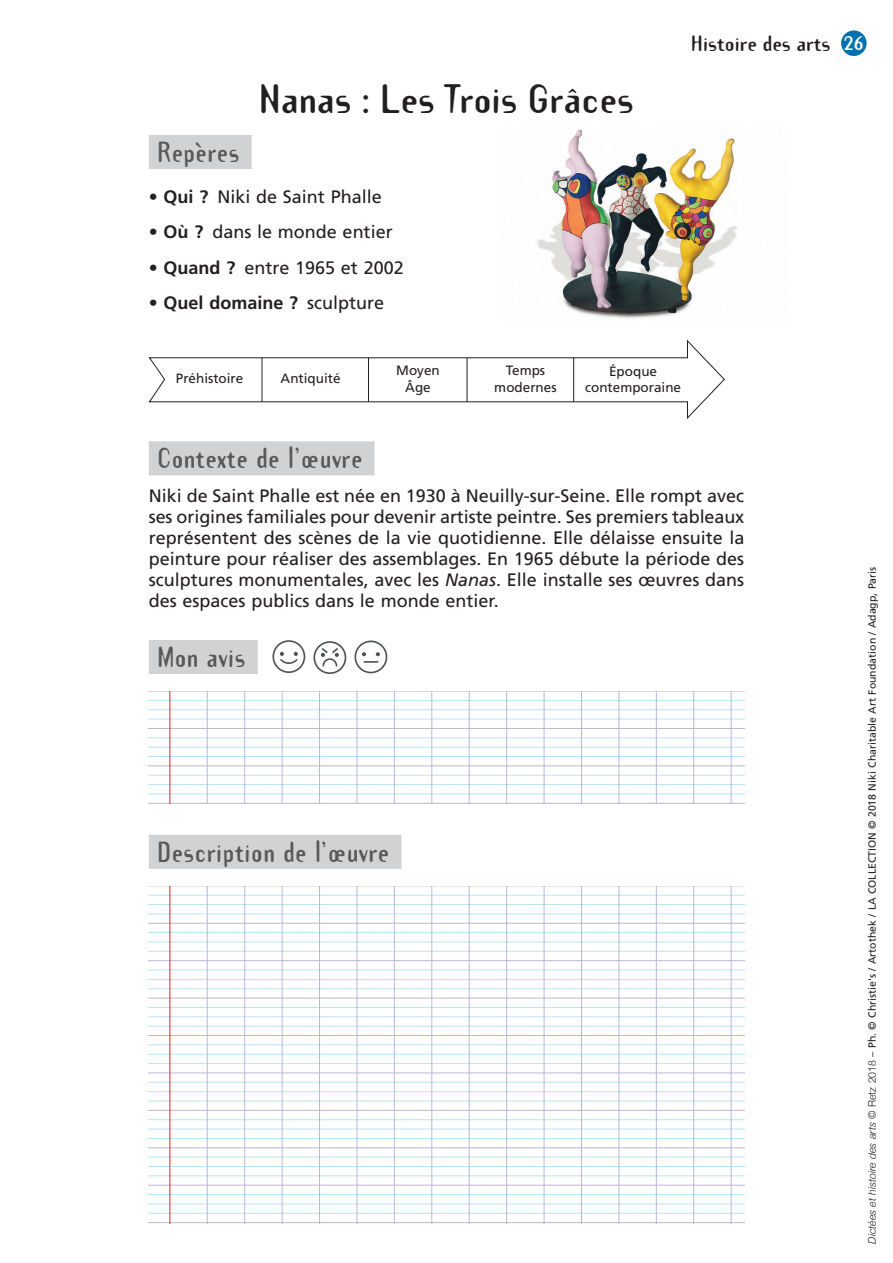
<style>
.page{position:relative;width:893px;height:1263px;background:#fff}
.page>*{position:absolute;margin:0;border:0;box-sizing:border-box;transform-origin:0 0}
.t1{font:700 36px "Template Gothic";color:#231f20}
.t2{font:700 25.5px "Template Gothic";letter-spacing:.025em;color:#57585a;scale:.9 1}
.t3{font:700 19.5px "Template Gothic";color:#231f20}
.t4{font:18px/21px "Frutiger";color:#231f20;text-align:justify}
.t5{font:700 18px "Frutiger";color:#231f20}
.t6{font:13.5px/16.2px "Frutiger";color:#231f20;text-align:center}
.t7{font:10.5px "Frutiger";color:#231f20}
.s1{font-weight:700}
.s2{font-weight:400}
.s3{color:#fff}
.s4{font-style:italic}
.s5{font-family:"Helvetica Neue";font-weight:300;font-style:italic}
.s6{font-family:"Helvetica Neue";font-weight:300}
</style>
<div class="page">
<div style="left:149px;top:135px;width:103px;height:34px;background:#d1d2d4"></div>
<div style="left:149px;top:441px;width:226px;height:34px;background:#d1d2d4"></div>
<div style="left:149px;top:640px;width:109px;height:34px;background:#d1d2d4"></div>
<div style="left:149px;top:835px;width:252px;height:34px;background:#d1d2d4"></div>
<svg style="left:149px;top:340px;width:576px;height:79px"></svg>
<hr style="left:262px;top:358px;width:1px;height:44px;background:#231f20">
<hr style="left:368px;top:358px;width:1px;height:44px;background:#231f20">
<hr style="left:467px;top:358px;width:1px;height:44px;background:#231f20">
<hr style="left:573px;top:358px;width:1px;height:44px;background:#231f20">
<svg style="left:149px;top:692px;width:595px;height:112px"></svg>
<svg style="left:149px;top:886px;width:595px;height:337px"></svg>
<svg style="left:272px;top:640px;width:33px;height:33px"></svg>
<svg style="left:354px;top:640px;width:33px;height:33px"></svg>
<svg style="left:313px;top:641px;width:33px;height:33px"></svg>
<img style="left:537px;top:129px;width:201px;height:190px">
<div style="left:841px;top:30px;width:26px;height:26px;background:#0071ad;border-radius:50%"></div>
<h1 class="t1" style="left:259px;top:73px;width:376px">Nanas : Les Trois Grâces</h1>
<h2 class="t2" style="left:157px;top:134px;width:93px">Repères</h2>
<p class="t4" style="left:149px;top:187px;width:234px"><span class="s1">• Qui ?</span> Niki de Saint Phalle</p>
<p class="t4" style="left:149px;top:222px;width:245px"><span class="s1">• Où ?</span> dans le monde entier</p>
<p class="t4" style="left:149px;top:257px;width:256px"><span class="s1">• Quand ?</span> entre 1965 et 2002</p>
<p class="t5" style="left:149px;top:292px;width:237px">• Quel domaine ? <span class="s2">sculpture</span></p>
<p class="t3" style="left:691px;top:30px;width:174px">Histoire des arts <span class="s3">26</span></p>
<p class="t6" style="left:176px;top:371px;width:69px">Préhistoire</p>
<p class="t6" style="left:396px;top:363px;width:45px">Moyen<br>Âge</p>
<p class="t6" style="left:494px;top:363px;width:64px">Temps modernes</p>
<p class="t6" style="left:585px;top:363px;width:98px">Époque contemporaine</p>
<p class="t6" style="left:281px;top:371px;width:62px">Antiquité</p>
<h2 class="t2" style="left:157px;top:440px;width:229px">Contexte de l’œuvre</h2>
<p class="t4" style="left:149px;top:485px;width:597px">Niki de Saint Phalle est née en 1930 à Neuilly-sur-Seine. Elle rompt avec ses origines familiales pour devenir artiste peintre. Ses premiers tableaux représentent des scènes de la vie quotidienne. Elle délaisse ensuite la peinture pour réaliser des assemblages. En 1965 débute la période des sculptures monumentales, avec les <span class="s4">Nanas</span>. Elle installe ses œuvres dans des espaces publics dans le monde entier.</p>
<h2 class="t2" style="left:157px;top:639px;width:99px">Mon avis</h2>
<h2 class="t2" style="left:157px;top:834px;width:259px">Description de l’œuvre</h2>
<p class="t7" style="left:866px;top:1243px;width:678px;rotate:-90deg"><span class="s5">Dictées et histoire des arts</span> <span class="s6">© Retz 2018 –</span> Ph. © Christie's / Artothek / LA COLLECTION © 2018 Niki Charitable Art Foundation / Adagp, Paris</p>
</div>
